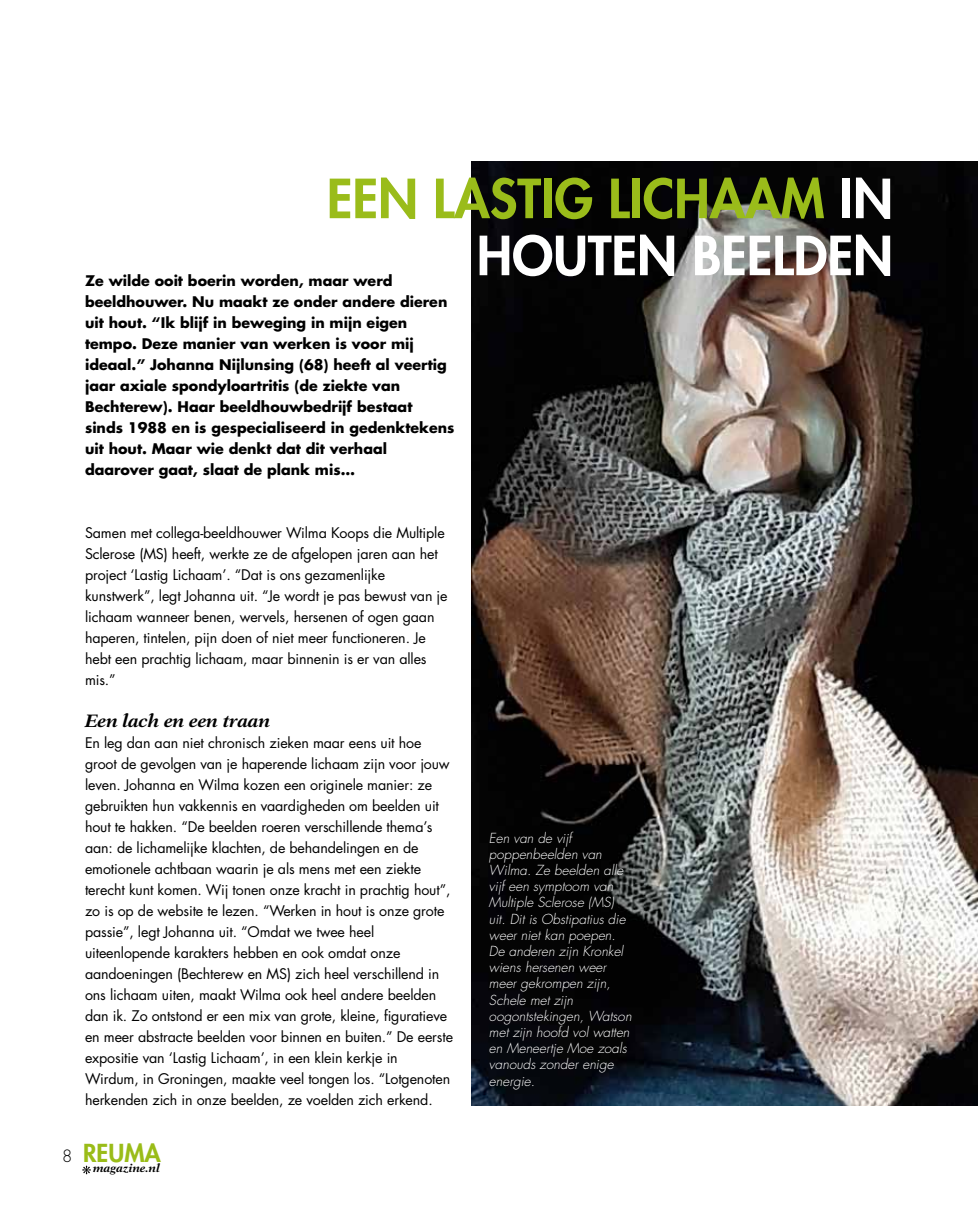
<style>
.page{position:relative;width:978px;height:1212px;background:#fff}
.page>*{position:absolute;margin:0;border:0;box-sizing:border-box;transform-origin:0 0}
.t1{font:800 52.5px/57px "Futura Std";color:#9abc1a;text-align:right}
.t2{font:800 24.15px "Futura Std";color:#9abc18}
.t3{font:italic 700 18px "New Aster LT Std";letter-spacing:-.01em;color:#000}
.t4{font:14.25px/21px "Futura Std";letter-spacing:-.01em;color:#000}
.t5{font:700 14.25px/21px "Futura Std";color:#000}
.t6{font:italic 300 13.5px/16.2px "Futura Std";color:#fff}
.t7{font:italic 700 11.4px "New Aster LT Std";color:#000}
.s1{color:#fff}
.s2{font-weight:300;font-size:16.5px;color:#000}
</style>
<div class="page">
<svg style="left:82px;top:1165px;width:9px;height:9px"></svg>
<img style="left:471px;top:162px;width:507px;height:944px">
<h1 class="t1" style="left:327px;top:170px;width:568px">EEN LASTIG LICHAAM <span class="s1">IN<br>HOUTEN BEELDEN</span></h1>
<p class="t5" style="left:85px;top:270px;width:371px">Ze wilde ooit boerin worden, maar werd beeldhouwer. Nu maakt ze onder andere dieren uit hout. “Ik blijf in beweging in mijn eigen tempo. Deze manier van werken is voor mij ideaal.” Johanna Nijlunsing (68) heeft al veertig jaar axiale spondyloartritis (de ziekte van Bechterew). Haar beeldhouwbedrijf bestaat<br>sinds 1988 en is gespecialiseerd in gedenktekens uit hout. Maar wie denkt dat dit verhaal daarover gaat, slaat de plank mis…</p>
<p class="t4" style="left:85px;top:522px;width:364px">Samen met collega-beeldhouwer Wilma Koops die Multiple Sclerose (MS) heeft, werkte ze de afgelopen jaren aan het project ‘Lastig Lichaam’. “Dat is ons gezamenlijke kunstwerk”, legt Johanna uit. “Je wordt je pas bewust van je lichaam wanneer benen, wervels, hersenen of ogen gaan haperen, tintelen, pijn doen of niet meer functioneren. Je hebt een prachtig lichaam, maar binnenin is er van alles mis.”</p>
<p class="t3" style="left:85px;top:710px;width:187px">Een lach en een traan</p>
<p class="t4" style="left:85px;top:732px;width:370px">En leg dan aan niet chronisch zieken maar eens uit hoe groot de gevolgen van je haperende lichaam zijn voor jouw leven. Johanna en Wilma kozen een originele manier: ze gebruikten hun vakkennis en vaardigheden om beelden uit hout te hakken. “De beelden roeren verschillende thema’s aan: de lichamelijke klachten, de behandelingen en de emotionele achtbaan waarin je als mens met een ziekte terecht kunt komen. Wij tonen onze kracht in prachtig hout”, zo is op de website te lezen. “Werken in hout is onze grote passie”, legt Johanna uit. “Omdat we twee heel uiteenlopende karakters hebben en ook omdat onze aandoeningen (Bechterew en MS) zich heel verschillend in ons lichaam uiten, maakt Wilma ook heel andere beelden dan ik. Zo ontstond er een mix van grote, kleine, figuratieve en meer abstracte beelden voor binnen en buiten.” De eerste expositie van ‘Lastig Lichaam’, in een klein kerkje in Wirdum, in Groningen, maakte veel tongen los. “Lotgenoten herkenden zich in onze beelden, ze voelden zich erkend.</p>
<h2 class="t2" style="left:62px;top:1137px;width:100px"><span class="s2">8</span> REUMA</h2>
<p class="t7" style="left:93px;top:1161px;width:68px">magazine.nl</p>
<p class="t6" style="left:489px;top:830px;width:144px">Een van de vijf poppenbeelden van<br>Wilma. Ze beelden alle vijf een symptoom van<br>Multiple Sclerose (MS) uit. Dit is Obstipatius die weer niet kan poepen.<br>De anderen zijn Kronkel wiens hersenen weer meer gekrompen zijn,<br>Schele met zijn oogontstekingen, Watson met zijn hoofd vol watten en Meneertje Moe zoals vanouds zonder enige energie.</p>
</div>
